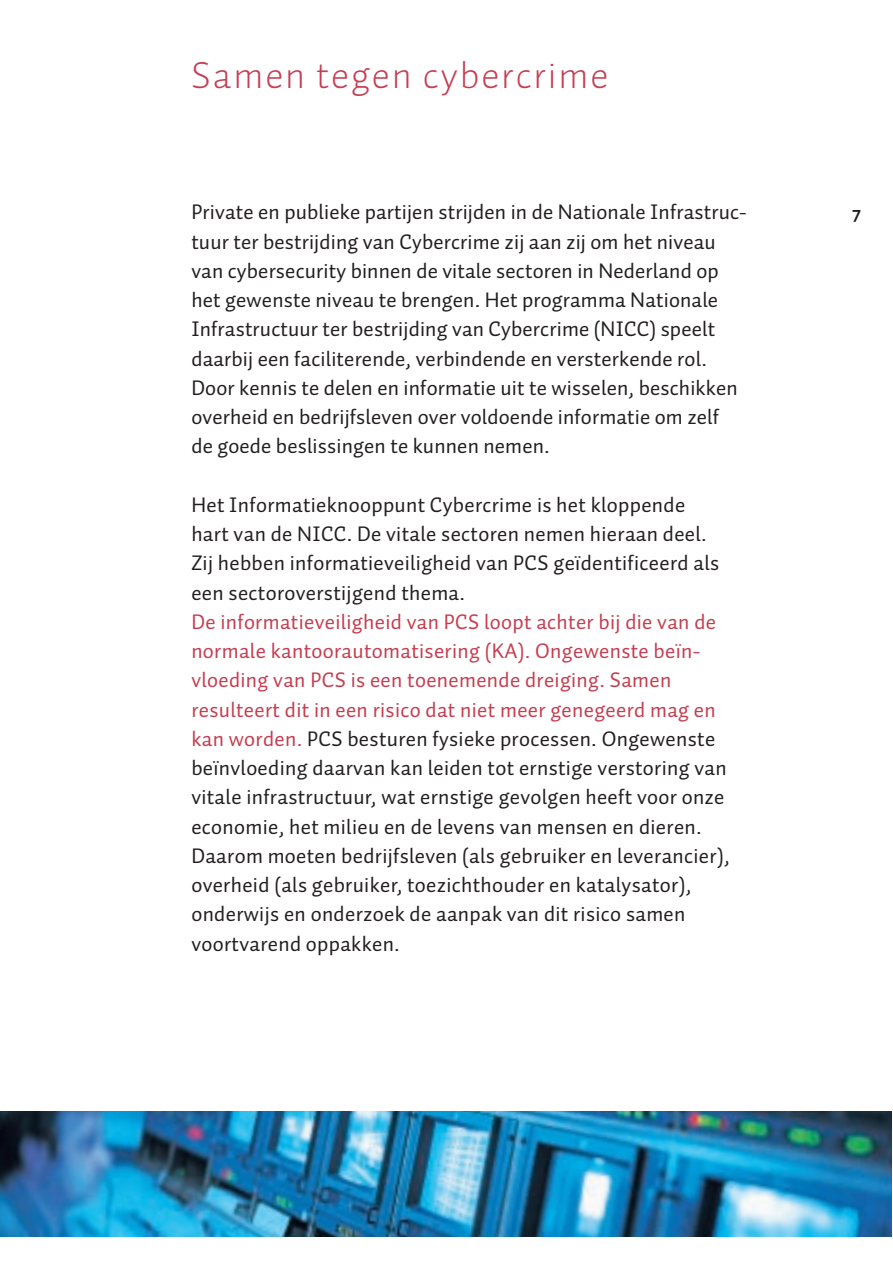
<style>
.page{position:relative;width:893px;height:1276px;background:#fff}
.page>*{position:absolute;margin:0;border:0;box-sizing:border-box;transform-origin:0 0}
.t1{font:300 38.25px "Auto 1";letter-spacing:.05em;color:#c53e51}
.t2{font:21.38px/29.2px "Auto 1";letter-spacing:.015em;color:#231f20}
.t3{font:700 19.12px "Auto 1";color:#231f20}
.s1{color:#c53e51}
</style>
<div class="page">
<img style="left:0;top:1112px;width:891px;height:124px">
<h1 class="t1" style="left:191px;top:52px;width:419px">Samen tegen cybercrime</h1>
<p class="t2" style="left:191px;top:197px;width:557px">Private en publieke partijen strijden in de Nationale Infrastruc-</p>
<p class="t3" style="left:852px;top:201px;width:10px">7</p>
<p class="t2" style="left:191px;top:226px;width:548px">tuur ter bestrijding van Cybercrime zij aan zij om het niveau van cybersecurity binnen de vitale sectoren in Nederland op het gewenste niveau te brengen. Het programma Nationale Infrastructuur ter bestrijding van Cybercrime (NICC) speelt daarbij een faciliterende, verbindende en versterkende rol.<br>Door kennis te delen en informatie uit te wisselen, beschikken overheid en bedrijfsleven over voldoende informatie om zelf de goede beslissingen te kunnen nemen.</p>
<p class="t2" style="left:191px;top:490px;width:529px">Het Informatieknooppunt Cybercrime is het kloppende hart van de NICC. De vitale sectoren nemen hieraan deel.<br>Zij hebben informatieveiligheid van PCS geïdentificeerd als een sectoroverstijgend thema.</p>
<p class="t2" style="left:191px;top:607px;width:540px"><span class="s1">De informatieveiligheid van PCS loopt achter bij die van de normale kantoorautomatisering (KA). Ongewenste beïn&shy;vloeding van PCS is een toenemende dreiging. Samen resulteert dit in een risico dat niet meer genegeerd mag en kan worden.</span> PCS besturen fysieke processen. Ongewenste beïnvloeding daarvan kan leiden tot ernstige verstoring van vitale infrastructuur, wat ernstige gevolgen heeft voor onze economie, het milieu en de levens van mensen en dieren.<br>Daarom moeten bedrijfsleven (als gebruiker en leverancier), overheid (als gebruiker, toezichthouder en katalysator), onderwijs en onderzoek de aanpak van dit risico samen voortvarend oppakken.</p>
</div>
